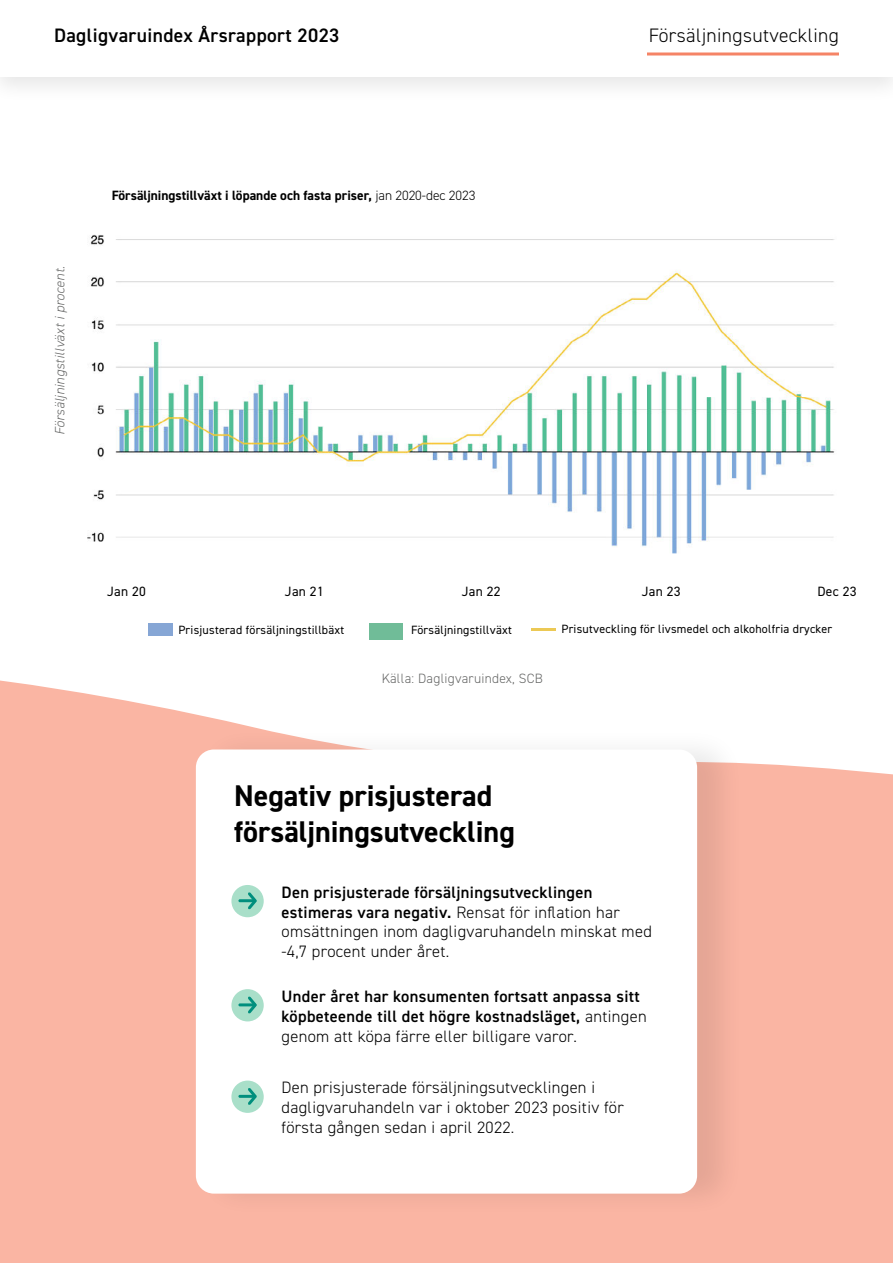
<style>
.page{position:relative;width:893px;height:1263px;background:#fff}
.page>*{position:absolute;margin:0;border:0;box-sizing:border-box;transform-origin:0 0}
.t1{font:700 30px/36px "DIN2014";color:#000}
.t2{font:600 19.5px "DIN2014";letter-spacing:.02em;color:#000}
.t3{font:300 19.5px "DIN2014";letter-spacing:.02em;color:#000}
.t4{font:300 16.5px/19.8px "DIN2014";letter-spacing:.02em;color:#000}
.t5{font:600 16.5px/19.8px "DIN2014";letter-spacing:.02em;color:#000}
.t6{font:700 13.5px "DIN2014";color:#000}
.t7{font:italic 300 13.5px "DIN2014";letter-spacing:.02em;color:#666766}
.t8{font:300 13.5px "DIN2014";letter-spacing:.02em;color:#666766}
.t9{font:13.5px "DIN2014";letter-spacing:.02em;color:#000}
.t10{font:12px "DIN2014";letter-spacing:.02em;color:#000}
.s1{font-weight:300}
.s2{font-weight:600}
</style>
<div class="page">
<svg style="left:0;top:680px;width:893px;height:583px;fill:#fab5a3"></svg>
<div style="left:196px;top:726px;width:549px;height:492px;background:#000;opacity:.09"></div>
<div style="left:196px;top:749px;width:501px;height:444px;background:#fff;border-radius:18px"></div>
<img style="left:87px;top:234px;width:748px;height:320px">
<div style="left:369px;top:623px;width:34px;height:17px;background:#70bc98"></div>
<div style="left:148px;top:623px;width:24px;height:12px;background:#86a6d5"></div>
<hr style="left:531px;top:628px;width:25px;height:2px;background:#ecc955">
<svg style="left:231px;top:885px;width:33px;height:32px"></svg>
<hr style="left:238px;top:899px;width:16px;height:3px;background:#008f7d">
<svg style="left:248px;top:892px;width:9px;height:17px"></svg>
<div style="left:231px;top:989px;width:33px;height:32px;background:#a9dfc9;border-radius:50%"></div>
<hr style="left:238px;top:1003px;width:16px;height:3px;background:#008f7d">
<svg style="left:248px;top:996px;width:9px;height:18px"></svg>
<svg style="left:231px;top:1080px;width:33px;height:33px"></svg>
<hr style="left:238px;top:1095px;width:16px;height:3px;background:#008f7d">
<svg style="left:248px;top:1088px;width:9px;height:17px"></svg>
<div style="left:0;top:0;width:893px;height:104px;background:#f8f8f8"></div>
<div style="left:1px;top:0;width:892px;height:77px;background:#fff"></div>
<hr style="left:647px;top:53px;width:192px;height:3px;background:#f58466">
<p class="t2" style="left:54px;top:25px;width:287px">Dagligvaruindex Årsrapport 2023</p>
<p class="t3" style="left:649px;top:25px;width:192px">Försäljningsutveckling</p>
<p class="t7" style="left:54px;top:435px;width:171px;rotate:-90deg">Försäljningstillväxt i procent.</p>
<p class="t6" style="left:112px;top:188px;width:365px">Försäljningstillväxt i löpande och fasta priser, <span class="s1">jan 2020-dec 2023</span></p>
<p class="t9" style="left:107px;top:585px;width:40px">Jan 20</p>
<p class="t9" style="left:642px;top:585px;width:40px">Jan 23</p>
<p class="t9" style="left:817px;top:585px;width:40px">Dec 23</p>
<p class="t9" style="left:285px;top:585px;width:40px">Jan 21</p>
<p class="t10" style="left:178px;top:624px;width:167px">Prisjusterad försäljningstillbäxt</p>
<p class="t10" style="left:411px;top:625px;width:102px">Försäljningstillväxt</p>
<p class="t10" style="left:561px;top:623px;width:272px">Prisutveckling för livsmedel och alkoholfria drycker</p>
<p class="t9" style="left:462px;top:585px;width:40px">Jan 22</p>
<p class="t8" style="left:382px;top:672px;width:163px">Källa: Dagligvaruindex, SCB</p>
<h1 class="t1" style="left:234px;top:778px;width:282px">Negativ prisjusterad försäljningsutveckling</h1>
<p class="t4" style="left:282px;top:882px;width:372px"><span class="s2">Den prisjusterade försäljningsutvecklingen estimeras vara negativ.</span> Rensat för inflation har omsättningen inom dagligvaruhandeln minskat med -4,7 procent under året.</p>
<p class="t5" style="left:282px;top:986px;width:367px">Under året har konsumenten fortsatt anpassa sitt köpbeteende till det högre kostnadsläget, <span class="s1">antingen genom att köpa färre eller billigare varor.</span></p>
<p class="t4" style="left:282px;top:1078px;width:344px">Den prisjusterade försäljningsutvecklingen i dagligvaruhandeln var i oktober 2023 positiv för första gången sedan i april 2022.</p>
</div>
